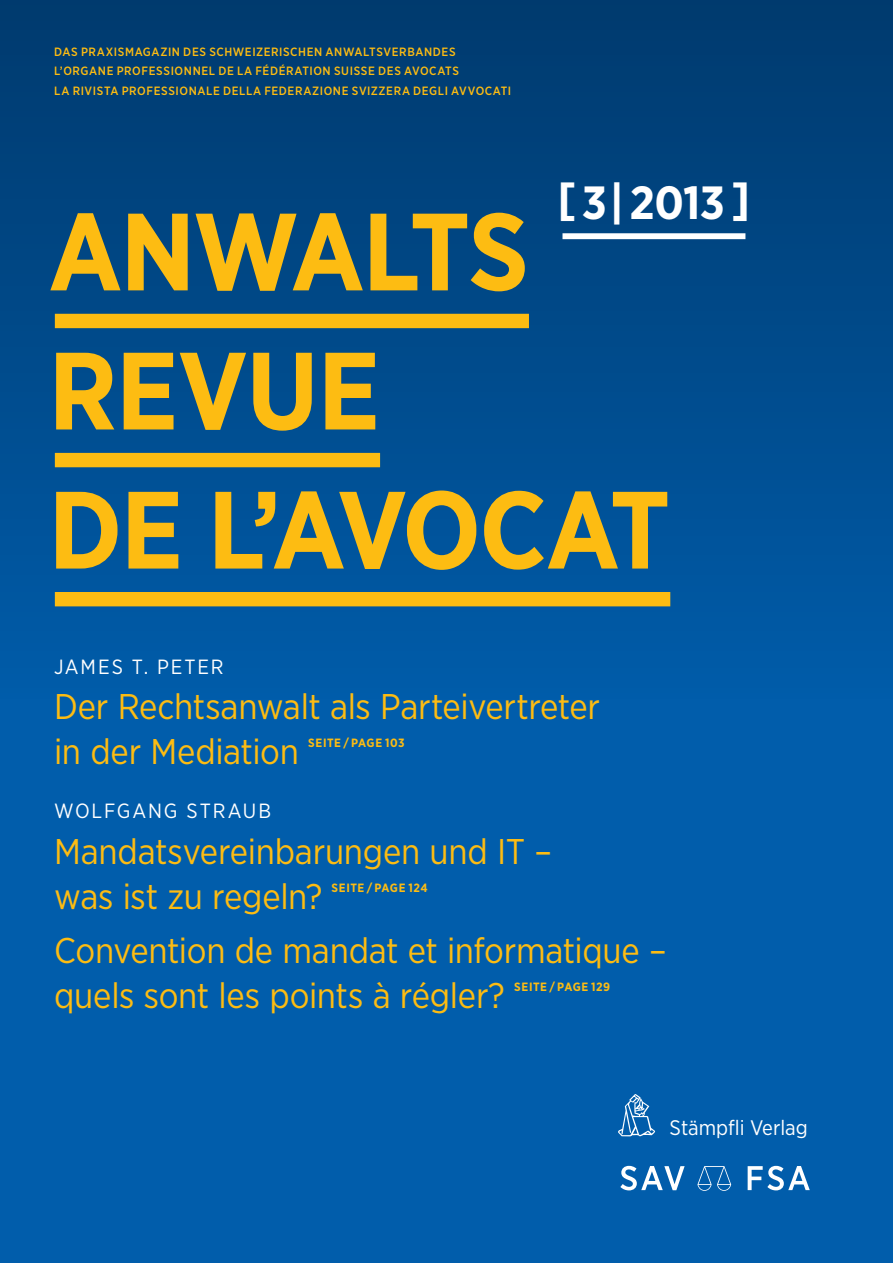
<style>
.page{position:relative;width:893px;height:1263px;background:#015dab}
.page>*{position:absolute;margin:0;border:0;box-sizing:border-box;transform-origin:0 0}
.t1{font:700 109.65px/139.1px "Gotham Narrow";letter-spacing:-.015em;color:#fdbc12}
.t2{font:700 46.5px "Gotham Narrow";color:#fff}
.t3{font:35.7px/45.5px "Gotham Narrow";letter-spacing:-.01em;color:#fdbc12}
.t4{font:21px "Gotham Narrow";color:#fff}
.t5{font:20.55px "Gotham Narrow";letter-spacing:.09em;color:#fff}
.t6{font:500 12px/19.5px "Gotham Narrow";letter-spacing:.05em;color:#fdbc12}
.t7{font:700 12px "Gotham Narrow";letter-spacing:.04em;color:#fdbc12}
</style>
<div class="page">
<div style="left:0;top:0;width:893px;height:704px;background:linear-gradient(to bottom,#003a6e,#015ca9)"></div>
<div style="left:55px;top:314px;width:474px;height:14px;background:#fdbc12"></div>
<div style="left:55px;top:453px;width:325px;height:14px;background:#fdbc12"></div>
<div style="left:55px;top:592px;width:615px;height:14px;background:#fdbc12"></div>
<svg style="left:620px;top:1166px;width:65px;height:24px"></svg>
<svg style="left:748px;top:1166px;width:62px;height:24px"></svg>
<svg style="left:697px;top:1166px;width:34px;height:25px"></svg>
<svg style="left:618px;top:1094px;width:37px;height:42px"></svg>
<div style="left:562px;top:233px;width:183px;height:6px;background:#fff"></div>
<p class="t6" style="left:54px;top:42px;width:458px">DAS PRAXISMAGAZIN DES SCHWEIZERISCHEN ANWALTSVERBANDES<br>L’ORGANE PROFESSIONNEL DE LA FÉDÉRATION SUISSE DES AVOCATS<br>LA RIVISTA PROFESSIONALE DELLA FEDERAZIONE SVIZZERA DEGLI AVVOCATI</p>
<p class="t2" style="left:557px;top:173px;width:194px">[ 3|2013 ]</p>
<p class="t1" style="left:48px;top:181px;width:623px">ANWALTS<br>REVUE<br>DE L’AVOCAT</p>
<p class="t5" style="left:54px;top:654px;width:171px">James T. Peter</p>
<p class="t3" style="left:54px;top:683px;width:547px">Der Rechtsanwalt als Parteivertreter in der Mediation</p>
<p class="t5" style="left:54px;top:798px;width:218px">Wolfgang Straub</p>
<p class="t3" style="left:54px;top:828px;width:499px">Mandatsvereinbarungen und IT – was ist zu regeln?</p>
<p class="t3" style="left:54px;top:927px;width:614px">Convention de mandat et informatique – quels sont les points à régler?</p>
<p class="t7" style="left:308px;top:735px;width:98px">SEITE / PAGE 103</p>
<p class="t7" style="left:332px;top:880px;width:98px">SEITE / PAGE 124</p>
<p class="t7" style="left:514px;top:979px;width:97px">SEITE / PAGE 129</p>
<p class="t4" style="left:669px;top:1114px;width:140px">Stämpfli Verlag</p>
</div>
